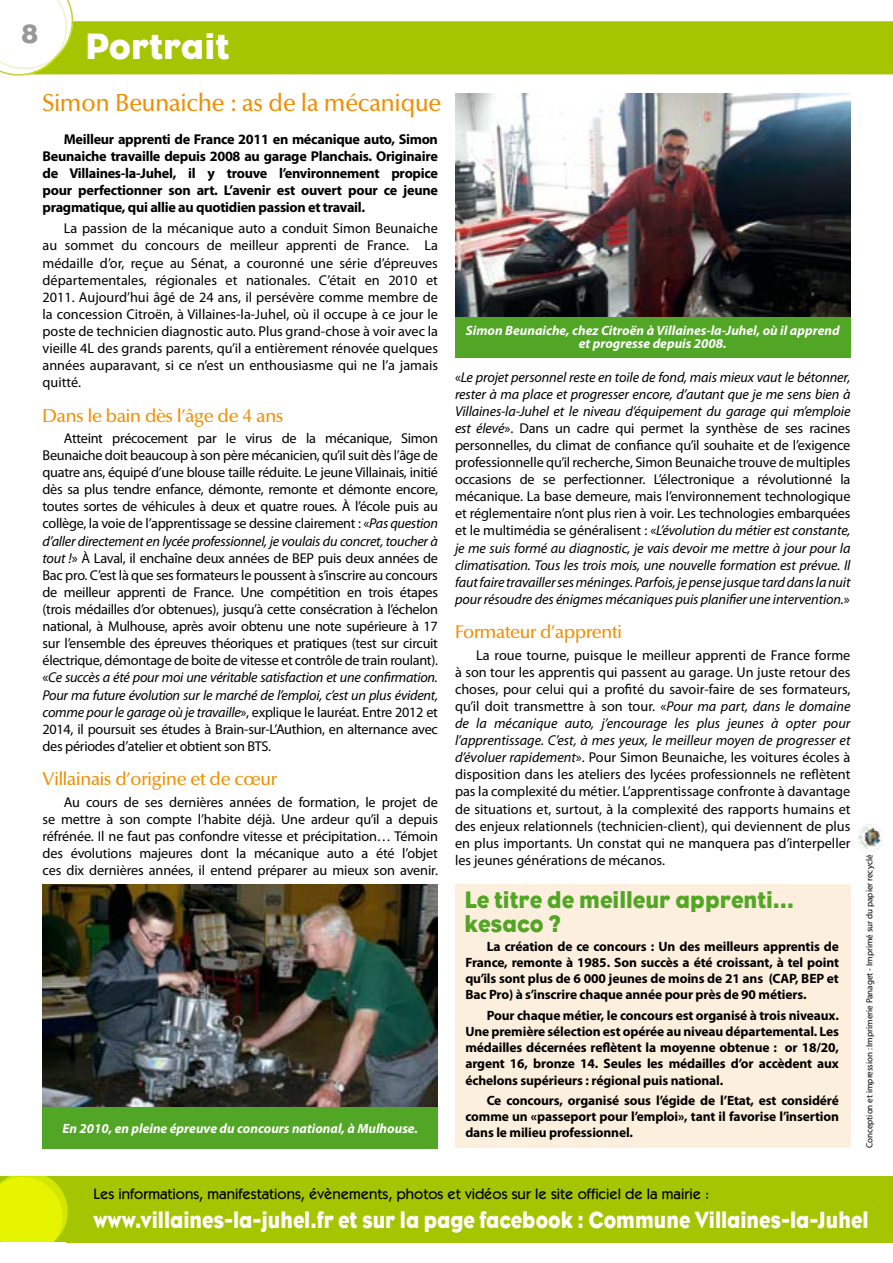
<style>
.page{position:relative;width:893px;height:1263px;background:#fff}
.page>*{position:absolute;margin:0;border:0;box-sizing:border-box;transform-origin:0 0}
.t1{font:37.5px "Bureau Eagle";color:#fff}
.t2{font:27px "Bureau Eagle";color:#98989c}
.t3{font:24.3px/23.4px "Bureau Eagle";color:#52a625;scale:.96 1}
.t4{font:24px "Bureau Eagle";color:#fff;scale:.88 1}
.t5{font:500 24px "Optima BQ";color:#f18e00;scale:.96 1}
.t6{font:500 18px "Optima BQ";letter-spacing:-.01em;color:#f18e00}
.t7{font:500 15px "Itc Kabel";color:#000}
.t8{font:14.25px/17.1px "Myriad Pro";letter-spacing:-.005em;color:#000;text-align:justify}
.t9{font:italic 14.25px/17.1px "Myriad Pro";letter-spacing:-.01em;color:#000;text-align:justify}
.t10{font:700 14.25px/17.1px "Myriad Pro";letter-spacing:-.02em;color:#000;text-align:justify}
.t11{font:700 13.5px/16.2px "Myriad Pro";letter-spacing:-.01em;color:#000;text-align:justify}
.t12{font:italic 700 13.5px/13.5px "Myriad Pro";color:#fff;text-align:center}
.t13{font:9px "Myriad";color:#000}
.s1{font-style:italic}
.s2{font-style:normal}
</style>
<div class="page">
<div style="left:78px;top:21px;width:815px;height:54px;background:#a5c500"></div>
<svg style="left:0;top:0;width:78px;height:76px"></svg>
<img style="left:858px;top:824px;width:24px;height:25px">
<div style="left:0;top:1176px;width:893px;height:66px;background:#a5c500"></div>
<svg style="left:0;top:1176px;width:71px;height:67px;background:#dcec00"></svg>
<div style="left:0;top:1242px;width:65px;height:20px;background:#fff"></div>
<div style="left:455px;top:316px;width:395px;height:41px;background:#52a625"></div>
<div style="left:455px;top:884px;width:395px;height:264px;background:#fdefdd"></div>
<img style="left:455px;top:94px;width:395px;height:222px">
<div style="left:43px;top:1107px;width:395px;height:41px;background:#52a625"></div>
<img style="left:43px;top:884px;width:395px;height:223px">
<h2 class="t2" style="left:22px;top:19px;width:18px">8</h2>
<h1 class="t1" style="left:85px;top:25px;width:146px">Portrait</h1>
<h3 class="t5" style="left:43px;top:89px;width:417px">Simon Beunaiche : as de la mécanique</h3>
<p class="t10" style="left:43px;top:130px;width:397px;text-indent:21px">Meilleur apprenti de France 2011 en mécanique auto, Simon Beunaiche travaille depuis 2008 au garage Planchais. Originaire de Villaines-la-Juhel, il y trouve l’environnement propice pour perfectionner son art. L’avenir est ouvert pour ce jeune pragmatique, qui allie au quotidien passion et travail.</p>
<p class="t8" style="left:43px;top:220px;width:397px;text-indent:21px">La passion de la mécanique auto a conduit Simon Beunaiche au sommet du concours de meilleur apprenti de France. La médaille d’or, reçue au Sénat, a couronné une série d’épreuves départementales, régionales et nationales. C’était en 2010 et 2011. Aujourd’hui âgé de 24 ans, il persévère comme membre de la concession Citroën, à Villaines-la-Juhel, où il occupe à ce jour le poste de technicien diagnostic auto. Plus grand-chose à voir avec la vieille 4L des grands parents, qu’il a entièrement rénovée quelques années auparavant, si ce n’est un enthousiasme qui ne l’a jamais quitté.</p>
<p class="t6" style="left:43px;top:405px;width:242px">Dans le bain dès l’âge de 4 ans</p>
<p class="t8" style="left:43px;top:429px;width:397px;text-indent:21px">Atteint précocement par le virus de la mécanique, Simon Beunaiche doit beaucoup à son père mécanicien, qu’il suit dès l’âge de quatre ans, équipé d’une blouse taille réduite. Le jeune Villainais, initié dès sa plus tendre enfance, démonte, remonte et démonte encore, toutes sortes de véhicules à deux et quatre roues. À l’école puis au collège, la voie de l’apprentissage se dessine clairement : «<span class="s1">Pas question d’aller directement en lycée professionnel, je voulais du concret, toucher à tout !</span>» À Laval, il enchaîne deux années de BEP puis deux années de Bac pro. C’est là que ses formateurs le poussent à s’inscrire au concours de meilleur apprenti de France. Une compétition en trois étapes (trois médailles d’or obtenues), jusqu’à cette consécration à l’échelon national, à Mulhouse, après avoir obtenu une note supérieure à 17 sur l’ensemble des épreuves théoriques et pratiques (test sur circuit électrique, démontage de boite de vitesse et contrôle de train roulant). «<span class="s1">Ce succès a été pour moi une véritable satisfaction et une confirmation.<br>Pour ma future évolution sur le marché de l’emploi, c’est un plus évident, comme pour le garage où je travaille</span>», explique le lauréat. Entre 2012 et 2014, il poursuit ses études à Brain-sur-L’Authion, en alternance avec des périodes d’atelier et obtient son BTS.</p>
<p class="t6" style="left:43px;top:768px;width:236px">Villainais d’origine et de cœur</p>
<p class="t8" style="left:43px;top:793px;width:397px;text-indent:21px">Au cours de ses dernières années de formation, le projet de se mettre à son compte l’habite déjà. Une ardeur qu’il a depuis réfrénée. Il ne faut pas confondre vitesse et précipitation… Témoin des évolutions majeures dont la mécanique auto a été l’objet ces dix dernières années, il entend préparer au mieux son avenir.</p>
<p class="t12" style="left:62px;top:1121px;width:357px">En 2010, en pleine épreuve du concours national, à Mulhouse.</p>
<p class="t12" style="left:466px;top:323px;width:375px">Simon Beunaiche, chez Citroën à Villaines-la-Juhel, où il apprend et progresse depuis 2008.</p>
<p class="t9" style="left:455px;top:368px;width:397px"><span class="s2">«</span>Le projet personnel reste en toile de fond, mais mieux vaut le bétonner, rester à ma place et progresser encore, d’autant que je me sens bien à Villaines-la-Juhel et le niveau d’équipement du garage qui m’emploie est élevé<span class="s2">». Dans un cadre qui permet la synthèse de ses racines personnelles, du climat de confiance qu’il souhaite et de l’exigence professionnelle qu’il recherche, Simon Beunaiche trouve de multiples occasions de se perfectionner. L’électronique a révolutionné la mécanique. La base demeure, mais l’environnement technologique et réglementaire n’ont plus rien à voir. Les technologies embarquées et le multimédia se généralisent : «</span>L’évolution du métier est constante, je me suis formé au diagnostic, je vais devoir me mettre à jour pour la climatisation. Tous les trois mois, une nouvelle formation est prévue. Il faut faire travailler ses méninges. Parfois, je pense jusque tard dans la nuit pour résoudre des énigmes mécaniques puis planifier une intervention.<span class="s2">»</span></p>
<p class="t6" style="left:455px;top:621px;width:168px">Formateur d’apprenti</p>
<p class="t8" style="left:455px;top:646px;width:397px;text-indent:21px">La roue tourne, puisque le meilleur apprenti de France forme à son tour les apprentis qui passent au garage. Un juste retour des choses, pour celui qui a profité du savoir-faire de ses formateurs, qu’il doit transmettre à son tour. «<span class="s1">Pour ma part, dans le domaine de la mécanique auto, j’encourage les plus jeunes à opter pour l’apprentissage. C’est, à mes yeux, le meilleur moyen de progresser et d’évoluer rapidement</span>». Pour Simon Beunaiche, les voitures écoles à disposition dans les ateliers des lycées professionnels ne reflètent pas la complexité du métier. L’apprentissage confronte à davantage de situations et, surtout, à la complexité des rapports humains et des enjeux relationnels (technicien-client), qui deviennent de plus en plus importants. Un constat qui ne manquera pas d’interpeller les jeunes générations de mécanos.</p>
<h3 class="t3" style="left:465px;top:888px;width:345px">Le titre de meilleur apprenti… kesaco ?</h3>
<p class="t11" style="left:465px;top:937px;width:375px;text-indent:21px">La création de ce concours : Un des meilleurs apprentis de France, remonte à 1985. Son succès a été croissant, à tel point qu’ils sont plus de 6 000 jeunes de moins de 21 ans (CAP, BEP et Bac Pro) à s’inscrire chaque année pour près de 90 métiers.</p>
<p class="t11" style="left:465px;top:1006px;width:375px;text-indent:21px">Pour chaque métier, le concours est organisé à trois niveaux.<br>Une première sélection est opérée au niveau départemental. Les médailles décernées reflètent la moyenne obtenue : or 18/20, argent 16, bronze 14. Seules les médailles d’or accèdent aux échelons supérieurs : régional puis national.</p>
<p class="t11" style="left:465px;top:1092px;width:375px;text-indent:21px">Ce concours, organisé sous l’égide de l’Etat, est considéré comme un «passeport pour l’emploi», tant il favorise l’insertion dans le milieu professionnel.</p>
<p class="t13" style="left:865px;top:1148px;width:295px;rotate:-90deg">Conception et impression : Imprimerie Panaget - Imprimé sur du papier recyclé</p>
<p class="t7" style="left:93px;top:1185px;width:617px">Les informations, manifestations, évènements, photos et vidéos sur le site officiel de la mairie :</p>
<h3 class="t4" style="left:93px;top:1206px;width:882px">www.villaines-la-juhel.fr et sur la page facebook : Commune Villaines-la-Juhel</h3>
</div>
